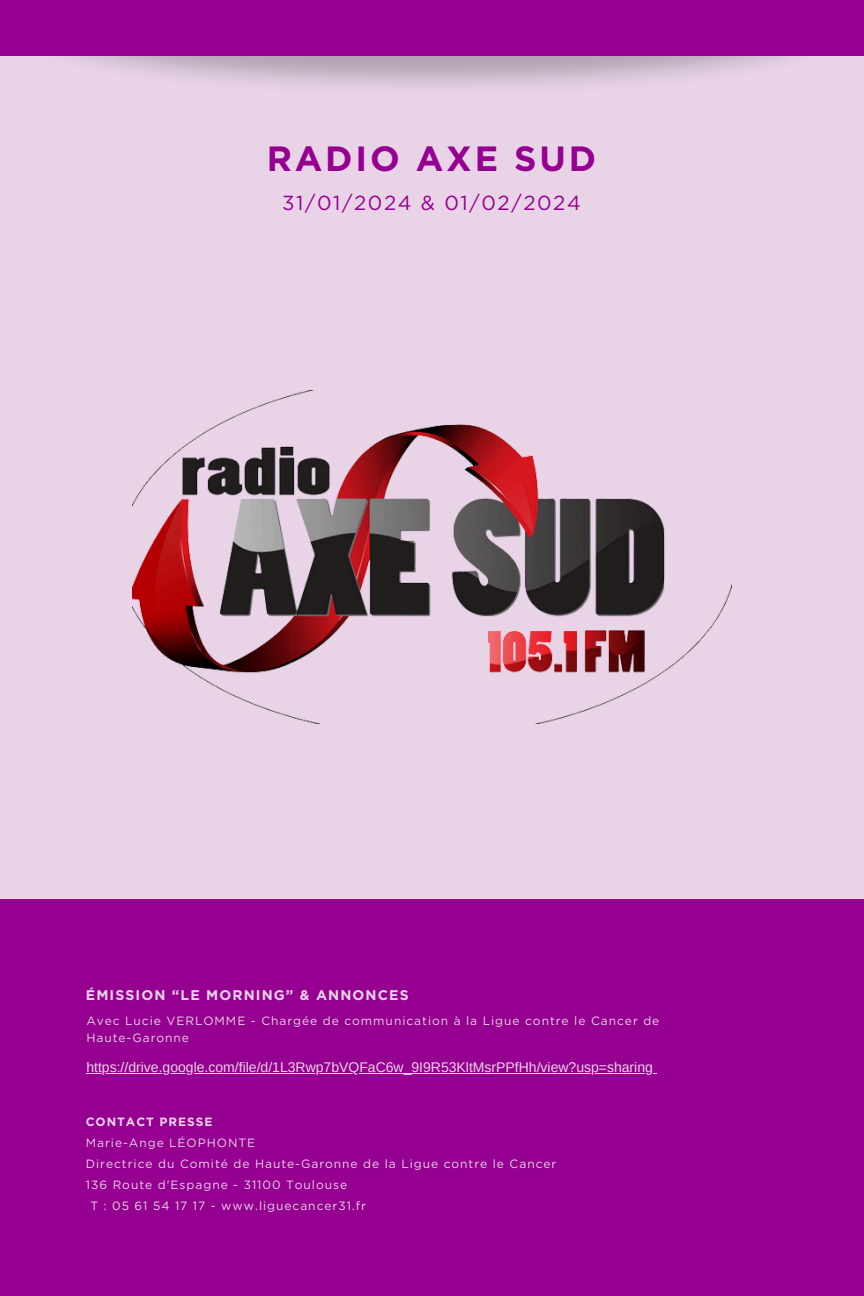
<style>
.page{position:relative;width:864px;height:1296px;background:#e8d3e7}
.page>*{position:absolute;margin:0;border:0;box-sizing:border-box;transform-origin:0 0}
.t1{font:700 35px "Gotham";letter-spacing:.08em;color:#960090}
.t2{font:20.3px "Gotham";letter-spacing:.08em;color:#960090}
.t3{font:14px "Arimo";color:#e8d3e7}
.t4{font:700 14px "Gotham";letter-spacing:.08em;color:#e8d3e7}
.t5{font:12px "Gotham";letter-spacing:.08em;color:#e8d3e7}
.t6{font:700 12px "Gotham";letter-spacing:.08em;color:#e8d3e7}
</style>
<div class="page">
<div style="left:0;top:0;width:864px;height:56px;background:#960090"></div>
<div style="left:0;top:899px;width:864px;height:397px;background:#960090"></div>
<img style="left:132px;top:391px;width:600px;height:332px">
<hr style="left:86px;top:1073px;width:567px;height:1px;background:#e8d3e7">
<h1 class="t1" style="left:267px;top:138px;width:331px">RADIO AXE SUD</h1>
<h2 class="t2" style="left:282px;top:191px;width:300px">31/01/2024 &amp; 01/02/2024</h2>
<p class="t4" style="left:86px;top:987px;width:324px">ÉMISSION “LE MORNING” &amp; ANNONCES</p>
<p class="t5" style="left:86px;top:1014px;width:575px">Avec Lucie VERLOMME - Chargée de communication à la Ligue contre le Cancer de</p>
<h3 class="t5" style="left:86px;top:1030px;width:104px">Haute-Garonne</h3>
<p class="t3" style="left:86px;top:1060px;width:568px">https://drive.google.com/file/d/1L3Rwp7bVQFaC6w_9I9R53KltMsrPPfHh/view?usp=sharing</p>
<p class="t6" style="left:86px;top:1114px;width:128px">CONTACT PRESSE</p>
<p class="t5" style="left:86px;top:1135px;width:171px">Marie-Ange LÉOPHONTE</p>
<p class="t5" style="left:86px;top:1156px;width:472px">Directrice du Comité de Haute-Garonne de la Ligue contre le Cancer</p>
<p class="t5" style="left:86px;top:1177px;width:263px">136 Route d'Espagne - 31100 Toulouse</p>
<p class="t5" style="left:90px;top:1198px;width:277px">T : 05 61 54 17 17 - www.liguecancer31.fr</p>
</div>
